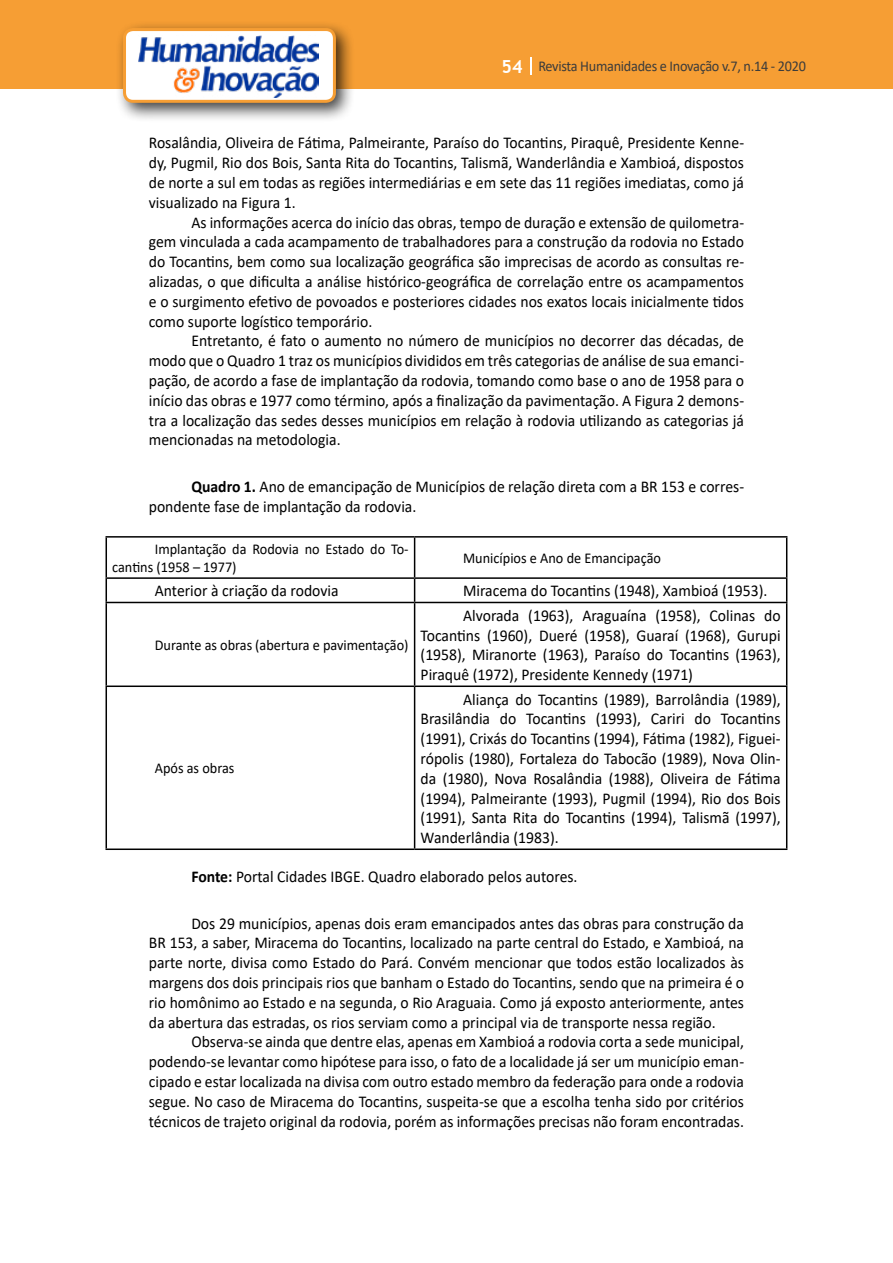
<style>
.page{position:relative;width:893px;height:1263px;background:#fff}
.page>*{position:absolute;margin:0;border:0;box-sizing:border-box;transform-origin:0 0}
.t1{font:16.5px/19.8px "Calibri";color:#000;text-align:justify;scale:.95 1}
.t2{font:15px/18px "Calibri";color:#000;scale:.95 1}
.t3{font:15px "Calibri";letter-spacing:-.02em;color:#3c3c3b;scale:.95 1}
.s1{font-family:"Trebuchet MS";font-weight:700;font-size:18px;color:#fff}
.s2{font-weight:700}
</style>
<div class="page">
<div style="left:0;top:0;width:893px;height:88px;background:#f69e34"></div>
<svg style="left:530px;top:57px;width:2px;height:18px"></svg>
<div style="left:115px;top:20px;width:241px;height:102px;background:#000;opacity:.75"></div>
<div style="left:125px;top:30px;width:209px;height:71px;background:#fff;border-radius:9px"></div>
<img style="left:138px;top:35px;width:181px;height:62px">
<div style="left:123px;top:28px;width:213px;height:75px;border:3px solid #f69e34;border-radius:9px"></div>
<hr style="left:106px;top:536px;width:309px;height:2px;background:#000">
<hr style="left:106px;top:538px;width:1px;height:39px;background:#000">
<hr style="left:415px;top:536px;width:372px;height:2px;background:#000">
<hr style="left:414px;top:538px;width:1px;height:39px;background:#000">
<hr style="left:786px;top:538px;width:1px;height:39px;background:#000">
<hr style="left:106px;top:577px;width:309px;height:2px;background:#000">
<svg style="left:106px;top:579px;width:1px;height:23px"></svg>
<hr style="left:415px;top:577px;width:372px;height:2px;background:#000">
<svg style="left:414px;top:579px;width:1px;height:23px"></svg>
<svg style="left:786px;top:579px;width:1px;height:23px"></svg>
<hr style="left:106px;top:602px;width:309px;height:1px;background:#000">
<hr style="left:106px;top:603px;width:1px;height:82px;background:#000">
<hr style="left:415px;top:602px;width:372px;height:1px;background:#000">
<hr style="left:414px;top:603px;width:1px;height:82px;background:#000">
<hr style="left:786px;top:603px;width:1px;height:82px;background:#000">
<hr style="left:106px;top:685px;width:309px;height:2px;background:#000">
<hr style="left:106px;top:687px;width:1px;height:161px;background:#000">
<hr style="left:415px;top:685px;width:372px;height:2px;background:#000">
<hr style="left:414px;top:687px;width:1px;height:161px;background:#000">
<hr style="left:786px;top:687px;width:1px;height:161px;background:#000">
<hr style="left:106px;top:848px;width:309px;height:2px;background:#000">
<hr style="left:415px;top:848px;width:372px;height:2px;background:#000">
<p class="t3" style="left:501px;top:56px;width:322px"><span class="s1">54</span> Revista Humanidades e Inovação v.7, n.14 - 2020</p>
<p class="t1" style="left:149px;top:133px;width:628px">Rosalândia, Oliveira de Fátima, Palmeirante, Paraíso do Tocantins, Piraquê, Presidente Kenne&shy;dy, Pugmil, Rio dos Bois, Santa Rita do Tocantins, Talismã, Wanderlândia e Xambioá, dispostos de norte a sul em todas as regiões intermediárias e em sete das 11 regiões imediatas, como já visualizado na Figura 1.</p>
<p class="t1" style="left:149px;top:212px;width:628px;text-indent:43px">As informações acerca do início das obras, tempo de duração e extensão de quilometra&shy;gem vinculada a cada acampamento de trabalhadores para a construção da rodovia no Estado do Tocantins, bem como sua localização geográfica são imprecisas de acordo as consultas re&shy;alizadas, o que dificulta a análise histórico-geográfica de correlação entre os acampamentos e o surgimento efetivo de povoados e posteriores cidades nos exatos locais inicialmente tidos como suporte logístico temporário.</p>
<p class="t1" style="left:149px;top:331px;width:628px;text-indent:43px">Entretanto, é fato o aumento no número de municípios no decorrer das décadas, de modo que o Quadro 1 traz os municípios divididos em três categorias de análise de sua emanci&shy;pação, de acordo a fase de implantação da rodovia, tomando como base o ano de 1958 para o início das obras e 1977 como término, após a finalização da pavimentação. A Figura 2 demons&shy;tra a localização das sedes desses municípios em relação à rodovia utilizando as categorias já mencionadas na metodologia.</p>
<p class="t1" style="left:149px;top:476px;width:628px;text-indent:43px"><span class="s2">Quadro 1.</span> Ano de emancipação de Municípios de relação direta com a BR 153 e corres&shy;pondente fase de implantação da rodovia.</p>
<p class="t2" style="left:112px;top:540px;width:313px;text-indent:43px">Implantação da Rodovia no Estado do To&shy;cantins (1958 – 1977)</p>
<p class="t2" style="left:463px;top:549px;width:210px">Municípios e Ano de Emancipação</p>
<p class="t1" style="left:155px;top:581px;width:195px">Anterior à criação da rodovia</p>
<p class="t1" style="left:463px;top:581px;width:322px">Miracema do Tocantins (1948), Xambioá (1953).</p>
<p class="t2" style="left:155px;top:636px;width:269px">Durante as obras (abertura e pavimentação)</p>
<p class="t1" style="left:421px;top:605px;width:380px;text-indent:43px">Alvorada (1963), Araguaína (1958), Colinas do Tocantins (1960), Dueré (1958), Guaraí (1968), Gurupi (1958), Miranorte (1963), Paraíso do Tocantins (1963), Piraquê (1972), Presidente Kennedy (1971)</p>
<p class="t1" style="left:421px;top:689px;width:381px;text-indent:43px">Aliança do Tocantins (1989), Barrolândia (1989), Brasilândia do Tocantins (1993), Cariri do Tocantins (1991), Crixás do Tocantins (1994), Fátima (1982), Figuei&shy;rópolis (1980), Fortaleza do Tabocão (1989), Nova Olin&shy;da (1980), Nova Rosalândia (1988), Oliveira de Fátima (1994), Palmeirante (1993), Pugmil (1994), Rio dos Bois (1991), Santa Rita do Tocantins (1994), Talismã (1997), Wanderlândia (1983).</p>
<p class="t1" style="left:191px;top:866px;width:408px"><span class="s2">Fonte:</span> Portal Cidades IBGE. Quadro elaborado pelos autores.</p>
<p class="t1" style="left:149px;top:913px;width:628px;text-indent:43px">Dos 29 municípios, apenas dois eram emancipados antes das obras para construção da BR 153, a saber, Miracema do Tocantins, localizado na parte central do Estado, e Xambioá, na parte norte, divisa como Estado do Pará. Convém mencionar que todos estão localizados às margens dos dois principais rios que banham o Estado do Tocantins, sendo que na primeira é o rio homônimo ao Estado e na segunda, o Rio Araguaia. Como já exposto anteriormente, antes da abertura das estradas, os rios serviam como a principal via de transporte nessa região.</p>
<p class="t1" style="left:149px;top:1032px;width:628px;text-indent:43px">Observa-se ainda que dentre elas, apenas em Xambioá a rodovia corta a sede municipal, podendo-se levantar como hipótese para isso, o fato de a localidade já ser um município eman&shy;cipado e estar localizada na divisa com outro estado membro da federação para onde a rodovia segue. No caso de Miracema do Tocantins, suspeita-se que a escolha tenha sido por critérios técnicos de trajeto original da rodovia, porém as informações precisas não foram encontradas.</p>
<p class="t2" style="left:155px;top:759px;width:85px">Após as obras</p>
</div>
